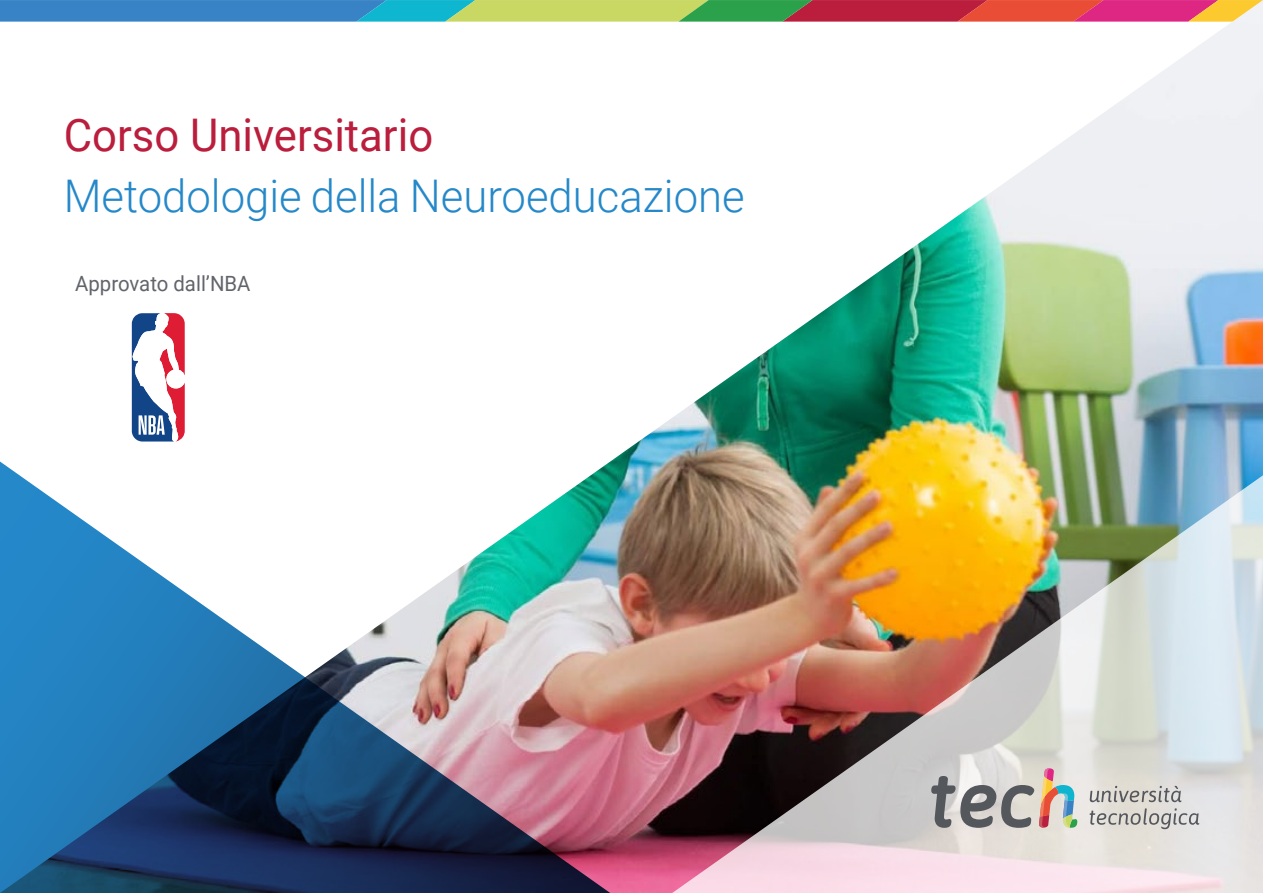
<style>
.page{position:relative;width:1263px;height:893px;background:#fff}
.page>*{position:absolute;margin:0;border:0;box-sizing:border-box;transform-origin:0 0}
.t1{font:300 45px "Roboto";color:#2488c9}
.t2{font:45px "Roboto";color:#ba1e3c}
.t3{font:21px "Roboto";color:#61646a}
</style>
<div class="page">
<img style="left:0;top:0;width:1263px;height:893px">
<img style="left:642px;top:454px;width:621px;height:439px">
<svg style="left:0;top:446px;width:640px;height:447px"></svg>
<svg style="left:132px;top:313px;width:53px;height:129px"></svg>
<svg style="left:1090px;top:786px;width:91px;height:16px"></svg>
<svg style="left:1090px;top:808px;width:109px;height:21px;background:#c4c2bf"></svg>
<svg style="left:931px;top:768px;width:146px;height:60px;background:#b4b0ad"></svg>
<p class="t2" style="left:64px;top:103px;width:371px">Corso Universitario</p>
<p class="t1" style="left:64px;top:164px;width:682px">Metodologie della Neuroeducazione</p>
<p class="t3" style="left:75px;top:269px;width:177px">Approvato dall’NBA</p>
</div>
